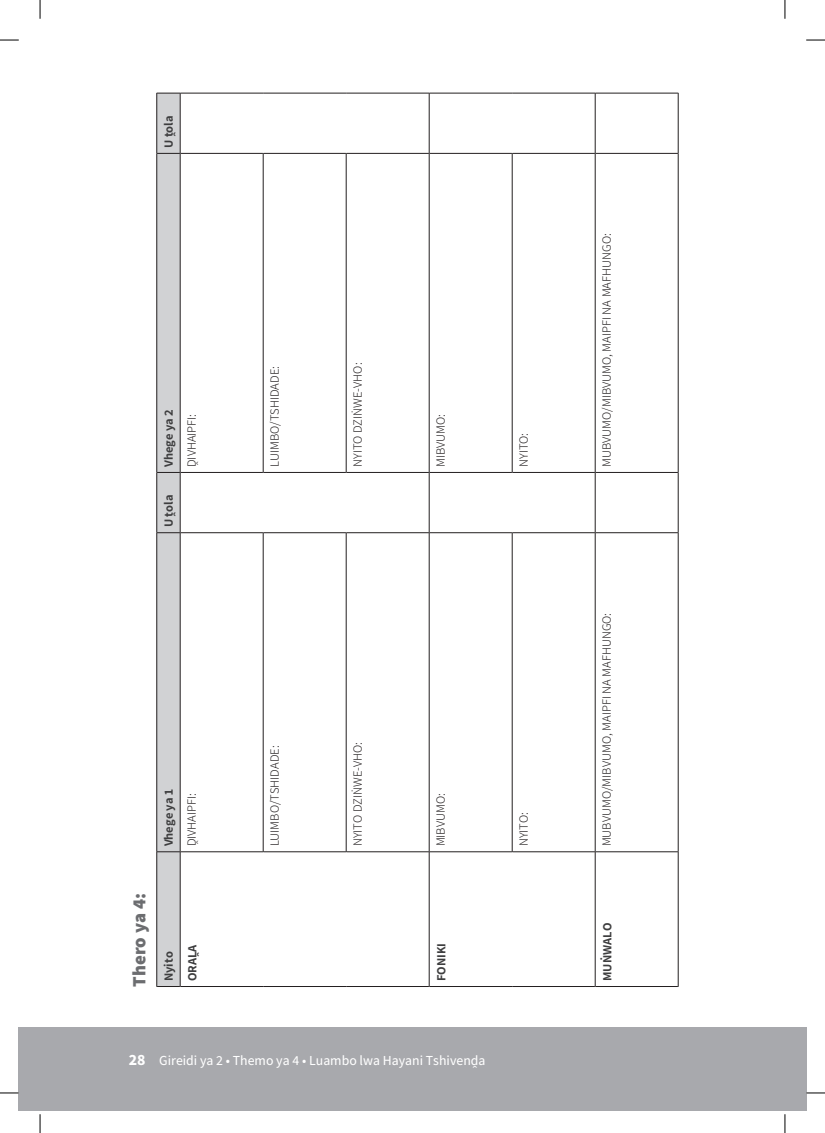
<style>
.page{position:relative;width:825px;height:1133px;background:#fff}
.page>*{position:absolute;margin:0;border:0;box-sizing:border-box;transform-origin:0 0}
.t1{font:800 18.75px "Assistant";color:#6c6d70}
.t2{font:500 13.75px "Assistant";color:#fff}
.t3{font:300 12.5px "Assistant";color:#231f20}
.t4{font:700 12.5px "Assistant";color:#3e3e3f}
.s1{font-family:"Noto Sans JP";font-weight:900}
</style>
<div class="page">
<div style="left:784px;top:1027px;width:21px;height:83px;background:#a8a9ad"></div>
<div style="left:19px;top:1027px;width:765px;height:83px;background:#a8a9ad"></div>
<svg style="left:181px;top:94px;width:496px;height:892px"></svg>
<hr style="left:180px;top:851px;width:83px;height:1px;background:#231f20">
<hr style="left:180px;top:532px;width:83px;height:1px;background:#231f20">
<hr style="left:180px;top:472px;width:83px;height:1px;background:#231f20">
<hr style="left:180px;top:153px;width:83px;height:1px;background:#231f20">
<hr style="left:180px;top:93px;width:83px;height:1px;background:#231f20">
<hr style="left:263px;top:532px;width:1px;height:320px;background:#231f20">
<hr style="left:263px;top:851px;width:83px;height:1px;background:#231f20">
<hr style="left:263px;top:532px;width:83px;height:1px;background:#231f20">
<hr style="left:263px;top:153px;width:1px;height:320px;background:#231f20">
<hr style="left:263px;top:472px;width:83px;height:1px;background:#231f20">
<hr style="left:263px;top:153px;width:83px;height:1px;background:#231f20">
<hr style="left:263px;top:93px;width:83px;height:1px;background:#231f20">
<hr style="left:346px;top:532px;width:1px;height:320px;background:#231f20">
<hr style="left:346px;top:851px;width:82px;height:1px;background:#231f20">
<hr style="left:346px;top:532px;width:82px;height:1px;background:#231f20">
<hr style="left:346px;top:153px;width:1px;height:320px;background:#231f20">
<hr style="left:346px;top:472px;width:82px;height:1px;background:#231f20">
<hr style="left:346px;top:153px;width:82px;height:1px;background:#231f20">
<hr style="left:346px;top:93px;width:82px;height:1px;background:#231f20">
<hr style="left:428px;top:851px;width:1px;height:135px;background:#231f20">
<hr style="left:428px;top:532px;width:1px;height:319px;background:#231f20">
<hr style="left:429px;top:851px;width:82px;height:1px;background:#231f20">
<hr style="left:428px;top:472px;width:1px;height:60px;background:#231f20">
<hr style="left:429px;top:532px;width:82px;height:1px;background:#231f20">
<hr style="left:428px;top:153px;width:1px;height:319px;background:#231f20">
<hr style="left:429px;top:472px;width:82px;height:1px;background:#231f20">
<hr style="left:428px;top:93px;width:1px;height:60px;background:#231f20">
<hr style="left:429px;top:153px;width:82px;height:1px;background:#231f20">
<hr style="left:429px;top:93px;width:83px;height:1px;background:#231f20">
<hr style="left:511px;top:532px;width:1px;height:320px;background:#231f20">
<hr style="left:512px;top:851px;width:82px;height:1px;background:#231f20">
<hr style="left:512px;top:532px;width:82px;height:1px;background:#231f20">
<hr style="left:511px;top:153px;width:1px;height:320px;background:#231f20">
<hr style="left:512px;top:472px;width:82px;height:1px;background:#231f20">
<hr style="left:512px;top:153px;width:82px;height:1px;background:#231f20">
<hr style="left:512px;top:93px;width:82px;height:1px;background:#231f20">
<hr style="left:594px;top:851px;width:1px;height:135px;background:#231f20">
<hr style="left:594px;top:532px;width:1px;height:319px;background:#231f20">
<hr style="left:595px;top:851px;width:82px;height:1px;background:#231f20">
<hr style="left:594px;top:472px;width:1px;height:60px;background:#231f20">
<hr style="left:595px;top:532px;width:82px;height:1px;background:#231f20">
<hr style="left:594px;top:153px;width:1px;height:319px;background:#231f20">
<hr style="left:595px;top:472px;width:82px;height:1px;background:#231f20">
<hr style="left:594px;top:93px;width:1px;height:60px;background:#231f20">
<hr style="left:595px;top:153px;width:82px;height:1px;background:#231f20">
<hr style="left:595px;top:93px;width:82px;height:1px;background:#231f20">
<hr style="left:677px;top:851px;width:1px;height:135px;background:#231f20">
<hr style="left:677px;top:532px;width:1px;height:319px;background:#231f20">
<hr style="left:677px;top:472px;width:1px;height:60px;background:#231f20">
<hr style="left:677px;top:153px;width:1px;height:319px;background:#231f20">
<hr style="left:677px;top:93px;width:1px;height:60px;background:#231f20">
<hr style="left:156px;top:532px;width:1px;height:319px;background:#231f20">
<hr style="left:156px;top:472px;width:1px;height:60px;background:#231f20">
<hr style="left:156px;top:153px;width:1px;height:319px;background:#231f20">
<hr style="left:156px;top:93px;width:1px;height:60px;background:#231f20">
<hr style="left:180px;top:986px;width:83px;height:1px;background:#231f20">
<hr style="left:180px;top:532px;width:1px;height:319px;background:#231f20">
<hr style="left:180px;top:472px;width:1px;height:60px;background:#231f20">
<hr style="left:180px;top:153px;width:1px;height:319px;background:#231f20">
<hr style="left:180px;top:93px;width:1px;height:60px;background:#231f20">
<hr style="left:263px;top:986px;width:83px;height:1px;background:#231f20">
<hr style="left:346px;top:986px;width:82px;height:1px;background:#231f20">
<hr style="left:429px;top:986px;width:83px;height:1px;background:#231f20">
<hr style="left:512px;top:986px;width:82px;height:1px;background:#231f20">
<hr style="left:595px;top:986px;width:82px;height:1px;background:#231f20">
<hr style="left:156px;top:851px;width:1px;height:135px;background:#231f20">
<svg style="left:157px;top:93px;width:23px;height:894px;background:#cbccce"></svg>
<hr style="left:180px;top:851px;width:1px;height:135px;background:#231f20">
<svg style="left:0;top:39px;width:19px;height:2px"></svg>
<svg style="left:806px;top:39px;width:18px;height:2px"></svg>
<svg style="left:0;top:1092px;width:19px;height:1px"></svg>
<svg style="left:805px;top:1092px;width:19px;height:1px"></svg>
<svg style="left:39px;top:0;width:2px;height:19px"></svg>
<svg style="left:39px;top:1114px;width:2px;height:18px"></svg>
<svg style="left:784px;top:0;width:1px;height:19px"></svg>
<svg style="left:784px;top:1114px;width:1px;height:18px"></svg>
<p class="t4" style="left:160px;top:148px;width:34px;rotate:-90deg">U ṱola</p>
<p class="t4" style="left:160px;top:467px;width:59px;rotate:-90deg">Vhege ya 2</p>
<p class="t4" style="left:160px;top:527px;width:34px;rotate:-90deg">U ṱola</p>
<p class="t3" style="left:183px;top:467px;width:55px;rotate:-90deg">ḒIVHAIPFI:</p>
<p class="t3" style="left:266px;top:467px;width:102px;rotate:-90deg">LUIMBO/TSHIDADE:</p>
<p class="t3" style="left:349px;top:467px;width:106px;rotate:-90deg">NYITO DZIṄWE-VHO:</p>
<p class="t3" style="left:432px;top:467px;width:55px;rotate:-90deg">MIBVUMO:</p>
<p class="t3" style="left:514px;top:467px;width:36px;rotate:-90deg">NYITO:</p>
<p class="t4" style="left:160px;top:846px;width:59px;rotate:-90deg">Vhege ya 1</p>
<p class="t3" style="left:183px;top:846px;width:55px;rotate:-90deg">ḒIVHAIPFI:</p>
<h1 class="t1" style="left:126px;top:986px;width:95px;rotate:-90deg">Thero ya 4:</h1>
<p class="t4" style="left:160px;top:981px;width:31px;rotate:-90deg">Nyito</p>
<p class="t4" style="left:183px;top:981px;width:38px;rotate:-90deg">ORAḼA</p>
<p class="t3" style="left:266px;top:846px;width:102px;rotate:-90deg">LUIMBO/TSHIDADE:</p>
<p class="t3" style="left:349px;top:846px;width:106px;rotate:-90deg">NYITO DZIṄWE-VHO:</p>
<p class="t3" style="left:432px;top:846px;width:55px;rotate:-90deg">MIBVUMO:</p>
<p class="t4" style="left:432px;top:981px;width:40px;rotate:-90deg">FONIKI</p>
<p class="t2" style="left:129px;top:1050px;width:358px"><span class="s1">28</span> Gireidi ya 2 • Themo ya 4 • Luambo lwa Hayani Tshivenḓa</p>
<p class="t3" style="left:514px;top:846px;width:36px;rotate:-90deg">NYITO:</p>
<p class="t3" style="left:597px;top:467px;width:235px;rotate:-90deg">MUBVUMO/MIBVUMO, MAIPFI NA MAFHUNGO:</p>
<p class="t3" style="left:597px;top:846px;width:235px;rotate:-90deg">MUBVUMO/MIBVUMO, MAIPFI NA MAFHUNGO:</p>
<p class="t4" style="left:598px;top:981px;width:60px;rotate:-90deg">MUṄWALO</p>
</div>
